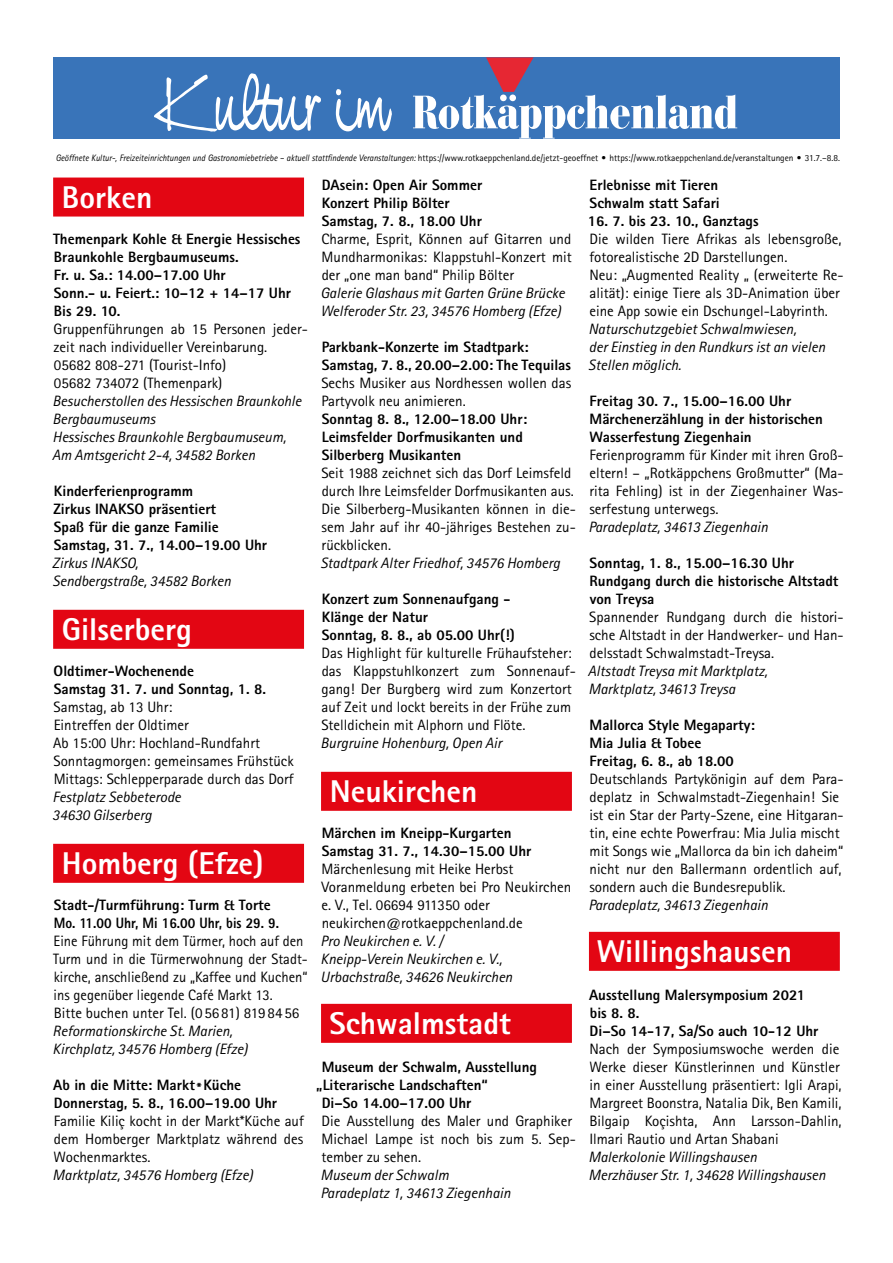
<style>
.page{position:relative;width:893px;height:1263px;background:#fff}
.page>*{position:absolute;margin:0;border:0;box-sizing:border-box;transform-origin:0 0}
.t1{font:77.4px "Nevison Cas D";color:#fff}
.t2{font:800 31.5px "Rotis Sans Serif";color:#fff}
.t3{font:15px/18px "Rotis Sans Serif";color:#000}
.t4{font:800 15px/18px "Rotis Sans Serif";color:#000}
.t5{font:italic 15px/18px "Rotis Sans Serif";color:#000}
.t6{font:9.3px "Rotis Sans Serif";color:#000}
.s1{font-style:italic}
</style>
<div class="page">
<div style="left:53px;top:57px;width:787px;height:82px;background:#3974b9"></div>
<svg style="left:413px;top:57px;width:324px;height:82px"></svg>
<div style="left:53px;top:178px;width:251px;height:39px;background:#e30613"></div>
<div style="left:53px;top:610px;width:251px;height:39px;background:#e30613"></div>
<div style="left:53px;top:844px;width:251px;height:39px;background:#e30613"></div>
<div style="left:321px;top:772px;width:251px;height:39px;background:#e30613"></div>
<div style="left:321px;top:1004px;width:251px;height:39px;background:#e30613"></div>
<div style="left:589px;top:932px;width:251px;height:39px;background:#e30613"></div>
<h1 class="t1" style="left:156px;top:57px;width:233px">Kultur im</h1>
<p class="t6" style="left:56px;top:153px;width:786px"><span class="s1">Geöffnete Kultur-, Freizeiteinrichtungen und Gastronomiebetriebe – aktuell stattfindende Veranstaltungen:</span> https://www.rotkaeppchenland.de/jetzt-geoeffnet • https://www.rotkaeppchenland.de/veranstaltungen • 31.7.–8.8.</p>
<h2 class="t2" style="left:62px;top:177px;width:92px">Borken</h2>
<p class="t4" style="left:53px;top:230px;width:249px">Themenpark Kohle &amp; Energie Hessisches<br>Braunkohle Bergbaumuseums.<br>Fr. u. Sa.: 14.00–17.00 Uhr<br>Sonn.- u. Feiert.: 10–12 + 14–17 Uhr<br>Bis 29. 10.</p>
<p class="t3" style="left:53px;top:320px;width:256px">Gruppenführungen ab 15 Personen jeder&shy;zeit nach individueller Vereinbarung.<br>05682 808-271 (Tourist-Info)<br>05682 734072 (Themenpark)</p>
<p class="t5" style="left:52px;top:392px;width:251px">Besucherstollen des Hessischen Braunkohle Bergbaumuseums<br>Hessisches Braunkohle Bergbaumuseum, Am Amtsgericht 2-4, 34582 Borken</p>
<p class="t4" style="left:53px;top:482px;width:215px">Kinderferienprogramm<br>Zirkus INAKSO präsentiert<br>Spaß für die ganze Familie<br>Samstag, 31. 7., 14.00–19.00 Uhr</p>
<p class="t5" style="left:52px;top:554px;width:180px">Zirkus INAKSO,<br>Sendbergstraße, 34582 Borken</p>
<h2 class="t2" style="left:62px;top:609px;width:132px">Gilserberg</h2>
<p class="t4" style="left:54px;top:662px;width:214px">Oldtimer-Wochenende<br>Samstag 31. 7. und Sonntag, 1. 8.</p>
<p class="t3" style="left:53px;top:698px;width:242px">Samstag, ab 13 Uhr:<br>Eintreffen der Oldtimer<br>Ab 15:00 Uhr: Hochland-Rundfahrt<br>Sonntagmorgen: gemeinsames Frühstück<br>Mittags: Schlepperparade durch das Dorf</p>
<p class="t5" style="left:52px;top:788px;width:130px">Festplatz Sebbeterode<br>34630 Gilserberg</p>
<h2 class="t2" style="left:62px;top:843px;width:203px">Homberg (Efze)</h2>
<p class="t4" style="left:54px;top:896px;width:227px">Stadt-/Turmführung: Turm &amp; Torte<br>Mo. 11.00 Uhr, Mi 16.00 Uhr, bis 29. 9.</p>
<p class="t3" style="left:53px;top:932px;width:256px">Eine Führung mit dem Türmer, hoch auf den Turm und in die Türmerwohnung der Stadt&shy;kirche, anschließend zu „Kaffee und Kuchen“ ins gegenüber liegende Café Markt 13.<br>Bitte buchen unter Tel. (056 81) 8198456</p>
<p class="t5" style="left:53px;top:1022px;width:196px">Reformationskirche St. Marien,<br>Kirchplatz, 34576 Homberg (Efze)</p>
<p class="t4" style="left:53px;top:1076px;width:225px">Ab in die Mitte: Markt*Küche<br>Donnerstag, 5. 8., 16.00–19.00 Uhr</p>
<p class="t3" style="left:54px;top:1112px;width:252px;text-align:justify">Familie Kiliç kocht in der Markt*Küche auf dem Homberger Marktplatz während des Wochenmarktes.</p>
<p class="t5" style="left:53px;top:1166px;width:202px">Marktplatz, 34576 Homberg (Efze)</p>
<p class="t4" style="left:322px;top:176px;width:162px">DAsein: Open Air Sommer<br>Konzert Philip Bölter<br>Samstag, 7. 8., 18.00 Uhr</p>
<p class="t3" style="left:321px;top:230px;width:252px;text-align:justify">Charme, Esprit, Können auf Gitarren und Mundharmonikas: Klappstuhl-Konzert mit der „one man band“ Philip Bölter</p>
<p class="t5" style="left:320px;top:284px;width:246px">Galerie Glashaus mit Garten Grüne Brücke<br>Welferoder Str. 23, 34576 Homberg (Efze)</p>
<p class="t4" style="left:322px;top:338px;width:251px">Parkbank-Konzerte im Stadtpark:<br>Samstag, 7. 8., 20.00–2.00: The Tequilas</p>
<p class="t3" style="left:321px;top:374px;width:251px">Sechs Musiker aus Nordhessen wollen das<br>Partyvolk neu animieren.</p>
<p class="t4" style="left:322px;top:410px;width:207px">Sonntag 8. 8., 12.00–18.00 Uhr:<br>Leimsfelder Dorfmusikanten und<br>Silberberg Musikanten</p>
<p class="t3" style="left:321px;top:464px;width:256px">Seit 1988 zeichnet sich das Dorf Leimsfeld durch Ihre Leimsfelder Dorfmusikanten aus.<br>Die Silberberg-Musikanten können in die&shy;sem Jahr auf ihr 40-jähriges Bestehen zu&shy;rückblicken.</p>
<p class="t5" style="left:320px;top:554px;width:241px">Stadtpark Alter Friedhof, 34576 Homberg</p>
<p class="t4" style="left:322px;top:590px;width:195px">Konzert zum Sonnenaufgang -<br>Klänge der Natur<br>Sonntag, 8. 8., ab 05.00 Uhr(!)</p>
<p class="t3" style="left:321px;top:644px;width:256px">Das Highlight für kulturelle Frühaufsteher: das Klappstuhlkonzert zum Sonnenauf&shy;gang! Der Burgberg wird zum Konzertort auf Zeit und lockt bereits in der Frühe zum Stelldichein mit Alphorn und Flöte.</p>
<p class="t5" style="left:321px;top:734px;width:183px">Burgruine Hohenburg, Open Air</p>
<h2 class="t2" style="left:330px;top:771px;width:149px">Neukirchen</h2>
<p class="t4" style="left:322px;top:824px;width:211px">Märchen im Kneipp-Kurgarten<br>Samstag 31. 7., 14.30–15.00 Uhr</p>
<p class="t3" style="left:322px;top:860px;width:251px">Märchenlesung mit Heike Herbst Voranmeldung erbeten bei Pro Neukirchen e. V., Tel. 06694 911350 oder neukirchen@rotkaeppchenland.de</p>
<p class="t5" style="left:321px;top:932px;width:193px">Pro Neukirchen e. V. /<br>Kneipp-Verein Neukirchen e. V.,<br>Urbachstraße, 34626 Neukirchen</p>
<h2 class="t2" style="left:329px;top:1003px;width:183px">Schwalmstadt</h2>
<p class="t4" style="left:322px;top:1058px;width:217px">Museum der Schwalm, Ausstellung</p>
<p class="t4" style="left:316px;top:1076px;width:173px">„Literarische Landschaften“</p>
<p class="t4" style="left:322px;top:1094px;width:151px">Di–So 14.00–17.00 Uhr</p>
<p class="t3" style="left:321px;top:1112px;width:256px">Die Ausstellung des Maler und Graphiker<br>Michael Lampe ist noch bis zum 5. Sep&shy;tember zu sehen.</p>
<p class="t5" style="left:321px;top:1166px;width:192px">Museum der Schwalm<br>Paradeplatz 1, 34613 Ziegenhain</p>
<p class="t4" style="left:590px;top:176px;width:132px">Erlebnisse mit Tieren<br>Schwalm statt Safari</p>
<p class="t4" style="left:588px;top:212px;width:172px">16. 7. bis 23. 10., Ganztags</p>
<p class="t3" style="left:589px;top:230px;width:256px">Die wilden Tiere Afrikas als lebensgroße, fotorealistische 2D Darstellungen.<br>Neu: „Augmented Reality „ (erweiterte Re&shy;alität): einige Tiere als 3D-Animation über eine App sowie ein Dschungel-Labyrinth.</p>
<p class="t5" style="left:588px;top:320px;width:238px">Naturschutzgebiet Schwalmwiesen,<br>der Einstieg in den Rundkurs ist an vielen<br>Stellen möglich.</p>
<p class="t4" style="left:590px;top:392px;width:235px">Freitag 30. 7., 15.00–16.00 Uhr<br>Märchenerzählung in der historischen<br>Wasserfestung Ziegenhain</p>
<p class="t3" style="left:589px;top:446px;width:256px;text-align:justify">Ferienprogramm für Kinder mit ihren Groß&shy;eltern! – „Rotkäppchens Großmutter“ (Ma&shy;rita Fehling) ist in der Ziegenhainer Was&shy;serfestung unterwegs.</p>
<p class="t5" style="left:588px;top:518px;width:181px">Paradeplatz, 34613 Ziegenhain</p>
<p class="t4" style="left:590px;top:554px;width:250px">Sonntag, 1. 8., 15.00–16.30 Uhr<br>Rundgang durch die historische Altstadt von Treysa</p>
<p class="t3" style="left:589px;top:608px;width:256px;text-align:justify">Spannender Rundgang durch die histori&shy;sche Altstadt in der Handwerker- und Han&shy;delsstadt Schwalmstadt-Treysa.</p>
<p class="t5" style="left:588px;top:662px;width:181px">Altstadt Treysa mit Marktplatz,<br>Marktplatz, 34613 Treysa</p>
<p class="t4" style="left:590px;top:716px;width:167px">Mallorca Style Megaparty:<br>Mia Julia &amp; Tobee<br>Freitag, 6. 8., ab 18.00</p>
<p class="t3" style="left:589px;top:770px;width:256px">Deutschlands Partykönigin auf dem Para&shy;deplatz in Schwalmstadt-Ziegenhain! Sie ist ein Star der Party-Szene, eine Hitgaran&shy;tin, eine echte Powerfrau: Mia Julia mischt mit Songs wie „Mallorca da bin ich daheim“ nicht nur den Ballermann ordentlich auf, sondern auch die Bundesrepublik.</p>
<p class="t5" style="left:588px;top:896px;width:181px">Paradeplatz, 34613 Ziegenhain</p>
<h2 class="t2" style="left:597px;top:931px;width:197px">Willingshausen</h2>
<p class="t4" style="left:589px;top:986px;width:231px">Ausstellung Malersymposium 2021 bis 8. 8.<br>Di–So 14-17, Sa/So auch 10-12 Uhr</p>
<p class="t3" style="left:589px;top:1040px;width:254px">Nach der Symposiumswoche werden die Werke dieser Künstlerinnen und Künstler in einer Ausstellung präsentiert: Igli Arapi, Margreet Boonstra, Natalia Dik, Ben Kamili, Bilgaip Koçishta, Ann Larsson-Dahlin, Ilmari Rautio und Artan Shabani</p>
<p class="t5" style="left:588px;top:1148px;width:239px">Malerkolonie Willingshausen<br>Merzhäuser Str. 1, 34628 Willingshausen</p>
</div>
